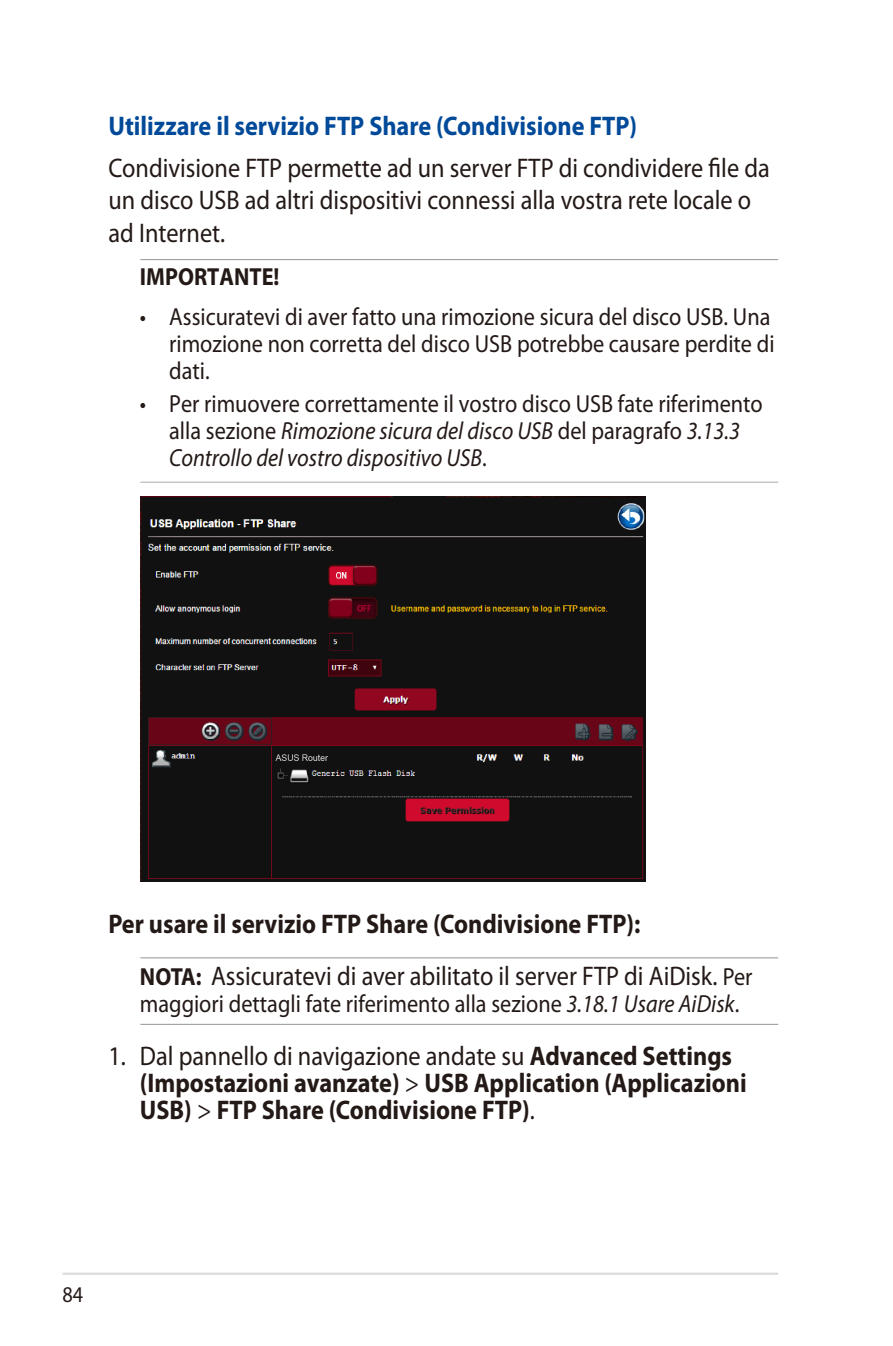
<style>
.page{position:relative;width:893px;height:1346px;background:#fff}
.page>*{position:absolute;margin:0;border:0;box-sizing:border-box;transform-origin:0 0}
.t1{font:27px/32.4px "Myriad Pro";color:#231916;scale:.9 1}
.t2{font:700 27px/27px "Myriad Pro";color:#231916;scale:.9 1}
.t3{font:700 27px "Myriad Pro";color:#004a99;scale:.9 1}
.t4{font:24.75px/27px "Myriad Pro";color:#231916;scale:.9 1}
.t5{font:700 24.75px "Myriad Pro";color:#231916;scale:.9 1}
.t6{font:22.5px "Myriad Pro";color:#231916;scale:.9 1}
.s1{font-style:italic}
.s2{font-weight:700}
.s3{font-weight:700;font-size:24.75px}
.s4{font-size:24.75px}
.s5{font-weight:400}
</style>
<div class="page">
<hr style="left:63px;top:1272px;width:715px;height:3px;background:#dcdddd">
<hr style="left:140px;top:259px;width:638px;height:1px;background:#a0a0a1">
<hr style="left:140px;top:482px;width:638px;height:1px;background:#b5b5b6">
<img style="left:140px;top:497px;width:505px;height:384px">
<hr style="left:140px;top:957px;width:638px;height:1px;background:#a0a0a1">
<hr style="left:140px;top:1024px;width:638px;height:1px;background:#a0a0a1">
<p class="t3" style="left:108px;top:111px;width:589px">Utilizzare il servizio FTP Share (Condivisione FTP)</p>
<p class="t1" style="left:108px;top:152px;width:736px">Condivisione FTP permette ad un server FTP di condividere file da un disco USB ad altri dispositivi connessi alla vostra rete locale o ad Internet.</p>
<p class="t5" style="left:140px;top:263px;width:157px">IMPORTANTE!</p>
<p class="t4" style="left:169px;top:303px;width:674px;text-indent:-29px">• Assicuratevi di aver fatto una rimozione sicura del disco USB. Una rimozione non corretta del disco USB potrebbe causare perdite di dati.</p>
<p class="t4" style="left:169px;top:391px;width:661px;text-indent:-29px">• Per rimuovere correttamente il vostro disco USB fate riferimento alla sezione <span class="s1">Rimozione sicura del disco USB</span> del paragrafo <span class="s1">3.13.3<br>Controllo del vostro dispositivo USB</span>.</p>
<p class="t1" style="left:140px;top:898px;width:682px;line-height:52.6px;text-indent:-32px"><span class="s2">Per usare il servizio FTP Share (Condivisione FTP):<br></span><span class="s3">NOTA:</span> Assicuratevi di aver abilitato il server FTP di AiDisk. <span class="s4">Per</span></p>
<p class="t4" style="left:140px;top:991px;width:667px">maggiori dettagli fate riferimento alla sezione <span class="s1">3.18.1 Usare AiDisk</span>.</p>
<p class="t2" style="left:140px;top:1042px;width:676px;text-indent:-31px"><span class="s5">1. Dal pannello di navigazione andate su</span> Advanced Settings (Impostazioni avanzate) <span class="s5">&gt;</span> USB Application (Applicazioni<br>USB) <span class="s5">&gt;</span> FTP Share (Condivisione FTP)<span class="s5">.</span></p>
<p class="t6" style="left:63px;top:1282px;width:25px">84</p>
</div>
